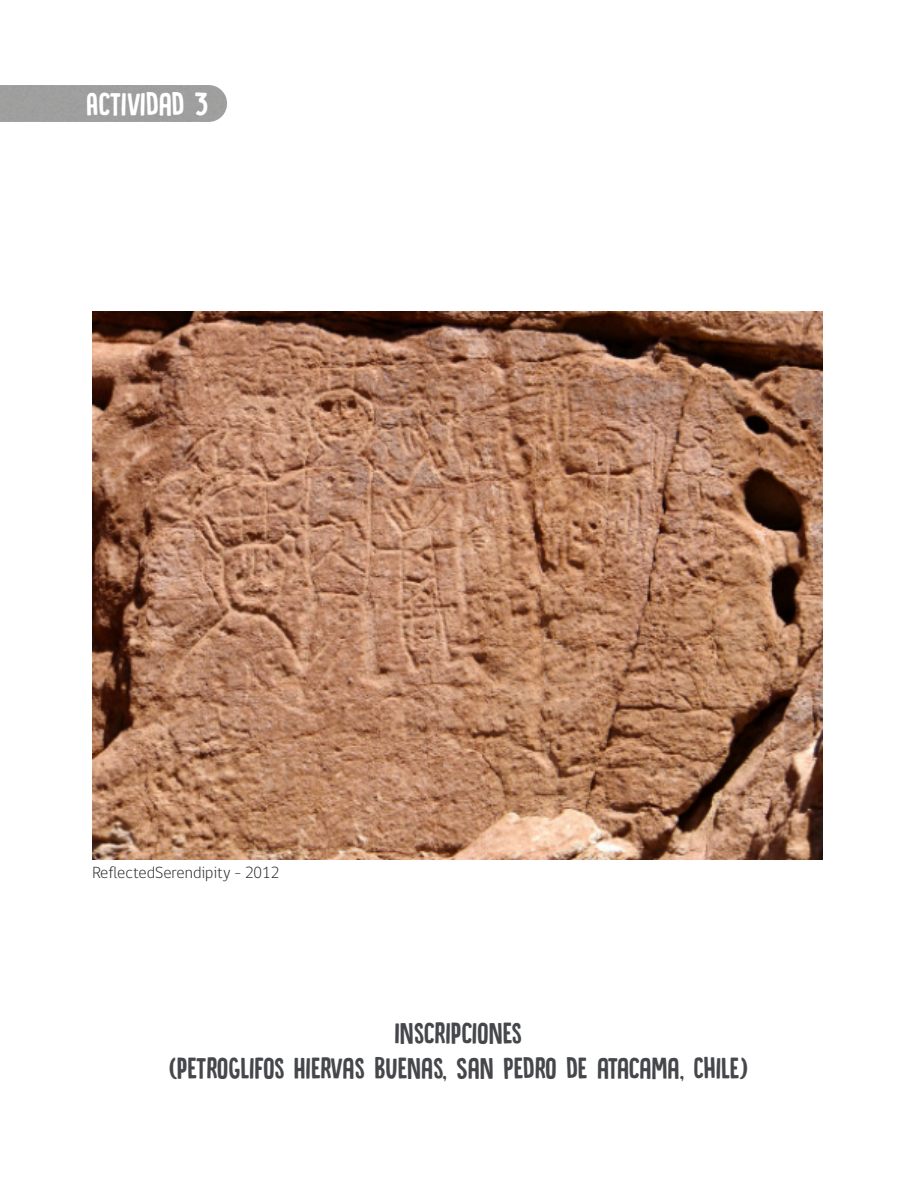
<style>
.page{position:relative;width:918px;height:1188px;background:#fff}
.page>*{position:absolute;margin:0;border:0;box-sizing:border-box;transform-origin:0 0}
.t1{font:34.5px "DK Canoodle";letter-spacing:-.01em;color:#fff}
.t2{font:31.5px/35.4px "DK Canoodle";color:#45474a;text-align:center}
.t3{font:300 16.5px "gob CL";color:#231f20}
</style>
<div class="page">
<img style="left:92px;top:312px;width:731px;height:547px">
<p class="t1" style="left:86px;top:83px;width:124px">ACTIVIDAD 3</p>
<p class="t3" style="left:92px;top:865px;width:188px">ReflectedSerendipity - 2012</p>
<p class="t2" style="left:169px;top:1015px;width:581px">INSCRIPCIONES<br>(PETROGLIFOS HIERVAS BUENAS, SAN PEDRO DE ATACAMA, CHILE)</p>
</div>
